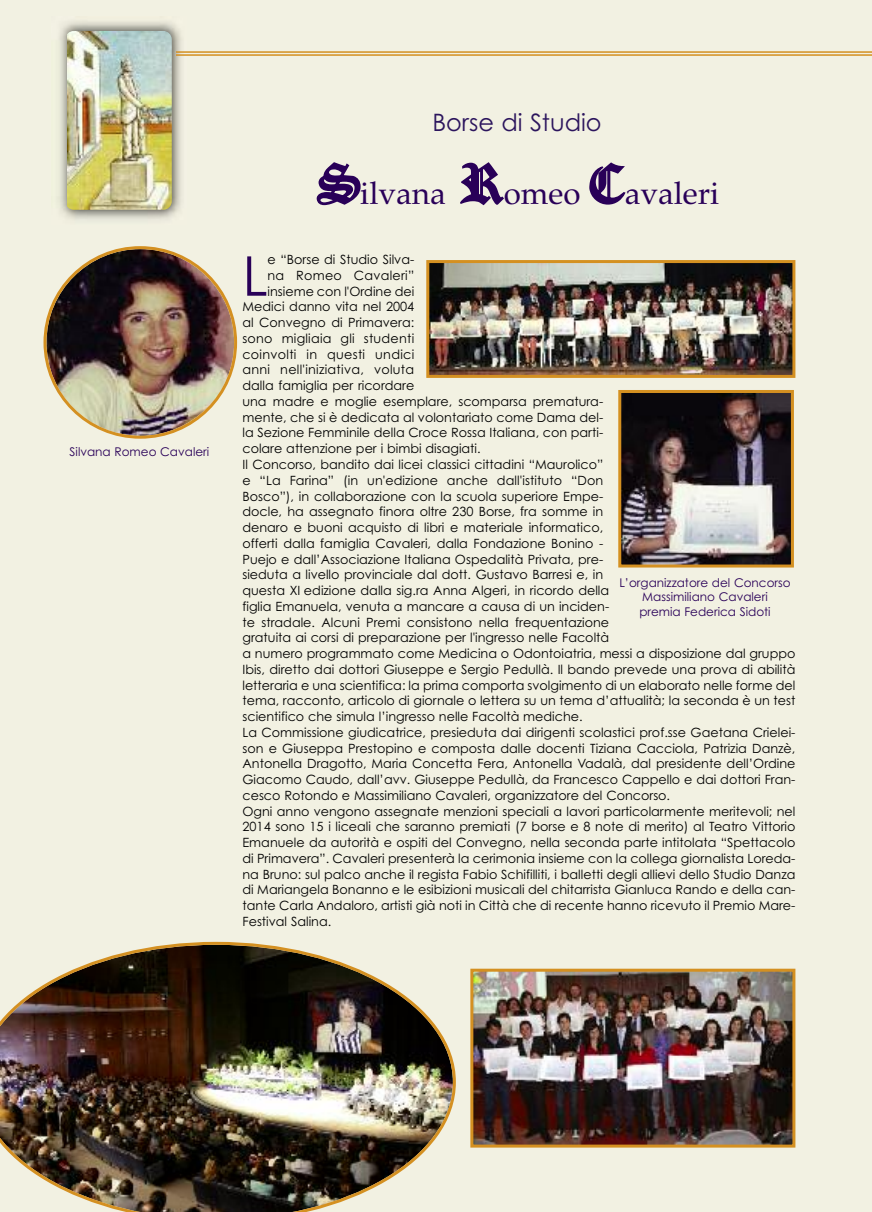
<style>
.page{position:relative;width:872px;height:1212px;background:#f2f1e2}
.page>*{position:absolute;margin:0;border:0;box-sizing:border-box;transform-origin:0 0}
.t1{font:54.75px "Century Gothic";color:#290058}
.t2{font:31.35px "Palatino";color:#290058}
.t3{font:24px "Century Gothic";color:#2c155d}
.t4{font:12.75px "Century Gothic";color:#000}
.t5{font:12.75px "Century Gothic";letter-spacing:.02em;color:#000}
.t6{font:12px/14.4px "Century Gothic";color:#290058;text-align:center}
.s1{font-family:"Old English";font-size:52.2px}
</style>
<div class="page">
<img style="left:51px;top:16px;width:135px;height:209px">
<img style="left:68px;top:31px;width:104px;height:179px">
<hr style="left:176px;top:51px;width:696px;height:2px;background:#d49021">
<hr style="left:176px;top:54px;width:696px;height:2px;background:#d49021">
<img style="left:474px;top:973px;width:317px;height:170px">
<div style="left:470px;top:969px;width:325px;height:178px;border:3px solid #d49021"></div>
<img style="left:43px;top:246px;width:194px;height:193px">
<img style="left:622px;top:394px;width:168px;height:169px">
<div style="left:618px;top:390px;width:176px;height:177px;border:3px solid #d49021"></div>
<img style="left:0;top:942px;width:456px;height:270px">
<img style="left:430px;top:264px;width:361px;height:110px">
<div style="left:426px;top:260px;width:369px;height:118px;border:3px solid #d49021"></div>
<p class="t6" style="left:70px;top:445px;width:141px">Silvana Romeo Cavaleri</p>
<h3 class="t3" style="left:432px;top:109px;width:171px">Borse di Studio</h3>
<h2 class="t2" style="left:318px;top:174px;width:403px"><span class="s1">S</span>ilvana <span class="s1">R</span>omeo <span class="s1">C</span>avaleri</h2>
<h1 class="t1" style="left:242px;top:245px;width:27px">L</h1>
<p class="t4" style="left:267px;top:252px;width:148px">e “Borse di Studio Silva-</p>
<p class="t5" style="left:267px;top:268px;width:148px">na Romeo Cavaleri”</p>
<p class="t4" style="left:267px;top:284px;width:148px">insieme con l'Ordine dei</p>
<p class="t4" style="left:242px;top:300px;width:173px">Medici danno vita nel 2004</p>
<p class="t4" style="left:242px;top:315px;width:173px">al Convegno di Primavera:</p>
<p class="t5" style="left:242px;top:331px;width:173px">sono migliaia gli studenti</p>
<p class="t5" style="left:242px;top:347px;width:173px">coinvolti in questi undici</p>
<p class="t5" style="left:242px;top:363px;width:173px">anni nell'iniziativa, voluta</p>
<p class="t4" style="left:242px;top:378px;width:173px">dalla famiglia per ricordare</p>
<p class="t4" style="left:242px;top:394px;width:362px">una madre e moglie esemplare, scomparsa prematura-</p>
<p class="t4" style="left:242px;top:410px;width:362px">mente, che si è dedicata al volontariato come Dama del-</p>
<p class="t4" style="left:242px;top:426px;width:362px">la Sezione Femminile della Croce Rossa Italiana, con parti-</p>
<p class="t4" style="left:242px;top:441px;width:240px">colare attenzione per i bimbi disagiati.</p>
<p class="t4" style="left:242px;top:457px;width:362px">Il Concorso, bandito dai licei classici cittadini “Maurolico”</p>
<p class="t4" style="left:242px;top:473px;width:362px">e “La Farina” (in un'edizione anche dall'istituto “Don</p>
<p class="t4" style="left:242px;top:489px;width:362px">Bosco”), in collaborazione con la scuola superiore Empe-</p>
<p class="t4" style="left:242px;top:504px;width:362px">docle, ha assegnato finora oltre 230 Borse, fra somme in</p>
<p class="t4" style="left:242px;top:520px;width:362px">denaro e buoni acquisto di libri e materiale informatico,</p>
<p class="t4" style="left:242px;top:536px;width:362px">offerti dalla famiglia Cavaleri, dalla Fondazione Bonino -</p>
<p class="t4" style="left:242px;top:552px;width:362px">Puejo e dall’Associazione Italiana Ospedalità Privata, pre-</p>
<p class="t4" style="left:242px;top:567px;width:362px">sieduta a livello provinciale dal dott. Gustavo Barresi e, in</p>
<p class="t4" style="left:242px;top:583px;width:368px">questa XI edizione dalla sig.ra Anna Algeri, in ricordo della</p>
<p class="t4" style="left:242px;top:599px;width:368px">figlia Emanuela, venuta a mancare a causa di un inciden-</p>
<p class="t4" style="left:242px;top:615px;width:368px">te stradale. Alcuni Premi consistono nella frequentazione</p>
<p class="t4" style="left:242px;top:630px;width:368px">gratuita ai corsi di preparazione per l'ingresso nelle Facoltà</p>
<p class="t4" style="left:242px;top:646px;width:554px">a numero programmato come Medicina o Odontoiatria, messi a disposizione dal gruppo</p>
<p class="t4" style="left:242px;top:662px;width:554px">Ibis, diretto dai dottori Giuseppe e Sergio Pedullà. Il bando prevede una prova di abilità</p>
<p class="t4" style="left:242px;top:678px;width:554px">letteraria e una scientifica: la prima comporta svolgimento di un elaborato nelle forme del</p>
<p class="t4" style="left:242px;top:693px;width:554px">tema, racconto, articolo di giornale o lettera su un tema d’attualità; la seconda è un test</p>
<p class="t4" style="left:242px;top:709px;width:342px">scientifico che simula l’ingresso nelle Facoltà mediche.</p>
<p class="t4" style="left:242px;top:725px;width:554px">La Commissione giudicatrice, presieduta dai dirigenti scolastici prof.sse Gaetana Crielei-</p>
<p class="t4" style="left:242px;top:741px;width:554px">son e Giuseppa Prestopino e composta dalle docenti Tiziana Cacciola, Patrizia Danzè,</p>
<p class="t4" style="left:242px;top:756px;width:554px">Antonella Dragotto, Maria Concetta Fera, Antonella Vadalà, dal presidente dell’Ordine</p>
<p class="t4" style="left:242px;top:772px;width:554px">Giacomo Caudo, dall’avv. Giuseppe Pedullà, da Francesco Cappello e dai dottori Fran-</p>
<p class="t4" style="left:242px;top:788px;width:429px">cesco Rotondo e Massimiliano Cavaleri, organizzatore del Concorso.</p>
<p class="t4" style="left:242px;top:804px;width:554px">Ogni anno vengono assegnate menzioni speciali a lavori particolarmente meritevoli; nel</p>
<p class="t4" style="left:242px;top:819px;width:554px">2014 sono 15 i liceali che saranno premiati (7 borse e 8 note di merito) al Teatro Vittorio</p>
<p class="t4" style="left:242px;top:835px;width:554px">Emanuele da autorità e ospiti del Convegno, nella seconda parte intitolata “Spettacolo</p>
<p class="t4" style="left:242px;top:851px;width:554px">di Primavera”. Cavaleri presenterà la cerimonia insieme con la collega giornalista Loreda-</p>
<p class="t4" style="left:242px;top:867px;width:554px">na Bruno: sul palco anche il regista Fabio Schifilliti, i balletti degli allievi dello Studio Danza</p>
<p class="t4" style="left:242px;top:882px;width:554px">di Mariangela Bonanno e le esibizioni musicali del chitarrista Gianluca Rando e della can-</p>
<p class="t4" style="left:242px;top:898px;width:554px">tante Carla Andaloro, artisti già noti in Città che di recente hanno ricevuto il Premio Mare-</p>
<p class="t4" style="left:242px;top:914px;width:90px">Festival Salina.</p>
<p class="t6" style="left:619px;top:575px;width:173px">L’organizzatore del Concorso<br>Massimiliano Cavaleri<br>premia Federica Sidoti</p>
</div>
